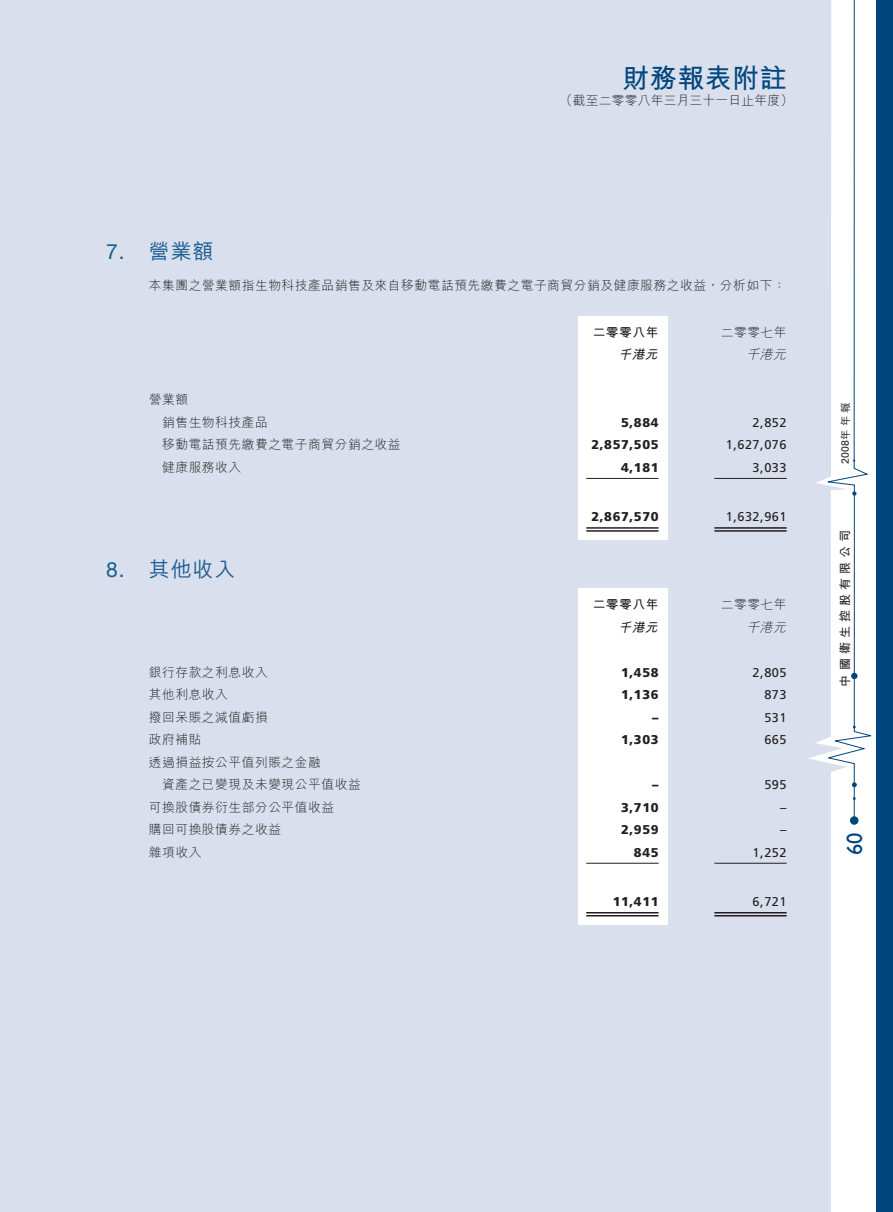
<style>
.page{position:relative;width:893px;height:1212px;background:#fff}
.page>*{position:absolute;margin:0;border:0;box-sizing:border-box;transform-origin:0 0}
.t1{font:700 27px "M Hei HK";letter-spacing:.015em;color:#00467e}
.t2{font:22.5px "Gill Sans Std";color:#00467e}
.t3{font:500 21px "M Hei HK";letter-spacing:.04em;color:#1a5d93}
.t4{font:300 12.75px/22.5px "M Hei HK";letter-spacing:.04em;color:#231f20}
.t5{font:900 12.75px "Frutiger LT Std";letter-spacing:.045em;color:#231f20}
.t6{font:12.75px "Frutiger LT Std";letter-spacing:.04em;color:#231f20}
.t7{font:300 12.75px "M Hei HK";letter-spacing:.015em;color:#231f20}
.t8{font:700 12.75px "M Hei HK";letter-spacing:.04em;color:#231f20}
.t9{font:italic 700 12.75px "M Hei HK";color:#231f20}
.t10{font:italic 300 12.75px "M Hei HK";color:#231f20}
.t11{font:700 12px "M Hei HK";letter-spacing:.34em;color:#231f20}
.t12{font:10.5px "Univers LT Std";color:#231f20}
.s1{font-family:"Helvetica Neue LT Std";font-weight:400}
.s2{font-family:"M Hei HK";font-weight:500}
</style>
<div class="page">
<div style="left:1px;top:0;width:830px;height:1212px;background:#d9dfec"></div>
<div style="left:876px;top:0;width:17px;height:1212px;background:#00467e"></div>
<div style="left:850px;top:816px;width:8px;height:9px;background:#00467e;border-radius:50%"></div>
<svg style="left:823px;top:0;width:48px;height:820px"></svg>
<svg style="left:0;top:0;width:1px;height:1212px"></svg>
<div style="left:578px;top:316px;width:90px;height:224px;background:#fff"></div>
<hr style="left:586px;top:478px;width:73px;height:1px;background:#231f20">
<hr style="left:714px;top:478px;width:73px;height:1px;background:#231f20">
<hr style="left:586px;top:527px;width:73px;height:2px;background:#231f20">
<hr style="left:586px;top:530px;width:73px;height:2px;background:#231f20">
<hr style="left:714px;top:527px;width:73px;height:2px;background:#231f20">
<hr style="left:714px;top:530px;width:73px;height:2px;background:#231f20">
<div style="left:578px;top:589px;width:90px;height:336px;background:#fff"></div>
<hr style="left:586px;top:863px;width:73px;height:1px;background:#231f20">
<hr style="left:714px;top:863px;width:73px;height:1px;background:#231f20">
<hr style="left:586px;top:912px;width:73px;height:1px;background:#231f20">
<hr style="left:586px;top:915px;width:73px;height:1px;background:#231f20">
<hr style="left:714px;top:912px;width:73px;height:1px;background:#231f20">
<hr style="left:714px;top:915px;width:73px;height:1px;background:#231f20">
<p class="t1" style="left:622px;top:58px;width:166px">財務報表附註</p>
<p class="t7" style="left:560px;top:92px;width:235px">（截至二零零八年三月三十一日止年度）</p>
<p class="t3" style="left:106px;top:236px;width:109px"><span class="s1">7.</span> 營業額</p>
<p class="t4" style="left:149px;top:274px;width:638px">本集團之營業額指生物科技產品銷售及來自移動電話預先繳費之電子商貿分銷及健康服務之收益，分析如下：</p>
<p class="t8" style="left:593px;top:323px;width:67px">二零零八年</p>
<p class="t4" style="left:721px;top:320px;width:67px">二零零七年</p>
<p class="t9" style="left:618px;top:345px;width:45px">千港元</p>
<p class="t10" style="left:746px;top:346px;width:45px">千港元</p>
<p class="t4" style="left:162px;top:388px;width:107px;text-indent:-13px">營業額<br>銷售生物科技產品</p>
<p class="t5" style="left:621px;top:415px;width:39px">5,884</p>
<p class="t6" style="left:753px;top:415px;width:36px">2,852</p>
<p class="t4" style="left:162px;top:433px;width:240px">移動電話預先繳費之電子商貿分銷之收益</p>
<p class="t5" style="left:591px;top:437px;width:69px">2,857,505</p>
<p class="t6" style="left:726px;top:437px;width:62px">1,627,076</p>
<p class="t4" style="left:162px;top:455px;width:81px">健康服務收入</p>
<p class="t5" style="left:621px;top:460px;width:39px">4,181</p>
<p class="t6" style="left:753px;top:460px;width:36px">3,033</p>
<p class="t5" style="left:591px;top:509px;width:69px">2,867,570</p>
<p class="t6" style="left:726px;top:509px;width:62px">1,632,961</p>
<p class="t3" style="left:106px;top:553px;width:131px"><span class="s1">8.</span> 其他收入</p>
<p class="t8" style="left:593px;top:595px;width:67px">二零零八年</p>
<p class="t4" style="left:721px;top:593px;width:67px">二零零七年</p>
<p class="t9" style="left:618px;top:617px;width:45px">千港元</p>
<p class="t10" style="left:746px;top:618px;width:45px">千港元</p>
<p class="t4" style="left:149px;top:660px;width:121px">銀行存款之利息收入</p>
<p class="t5" style="left:621px;top:664px;width:39px">1,458</p>
<p class="t6" style="left:753px;top:665px;width:36px">2,805</p>
<p class="t4" style="left:149px;top:683px;width:81px">其他利息收入</p>
<p class="t5" style="left:621px;top:687px;width:39px">1,136</p>
<p class="t6" style="left:764px;top:687px;width:24px">873</p>
<p class="t4" style="left:149px;top:705px;width:121px">撥回呆賬之減值虧損</p>
<p class="t5" style="left:652px;top:709px;width:8px">–</p>
<p class="t6" style="left:764px;top:710px;width:24px">531</p>
<p class="t4" style="left:149px;top:728px;width:54px">政府補貼</p>
<p class="t5" style="left:621px;top:732px;width:39px">1,303</p>
<p class="t6" style="left:764px;top:732px;width:24px">665</p>
<p class="t4" style="left:162px;top:750px;width:200px;text-indent:-13px">透過損益按公平值列賬之金融<br>資產之已變現及未變現公平值收益</p>
<p class="t5" style="left:652px;top:777px;width:8px">–</p>
<p class="t6" style="left:764px;top:777px;width:24px">595</p>
<p class="t4" style="left:149px;top:795px;width:187px">可換股債券衍生部分公平值收益</p>
<p class="t5" style="left:621px;top:799px;width:39px">3,710</p>
<p class="t6" style="left:780px;top:800px;width:8px">–</p>
<p class="t4" style="left:149px;top:818px;width:134px">購回可換股債券之收益</p>
<p class="t5" style="left:621px;top:822px;width:39px">2,959</p>
<p class="t6" style="left:780px;top:822px;width:8px">–</p>
<p class="t4" style="left:149px;top:840px;width:54px">雜項收入</p>
<p class="t5" style="left:634px;top:844px;width:26px">845</p>
<p class="t6" style="left:753px;top:845px;width:36px">1,252</p>
<p class="t5" style="left:613px;top:894px;width:47px">11,411</p>
<p class="t6" style="left:753px;top:894px;width:36px">6,721</p>
<p class="t12" style="left:839px;top:464px;width:63px;rotate:-90deg">2008<span class="s2">年年報</span></p>
<p class="t11" style="left:836px;top:686px;width:158px;rotate:-90deg">中國衛生控股有限公司</p>
<p class="t2" style="left:841px;top:855px;width:24px;rotate:-90deg">60</p>
</div>
